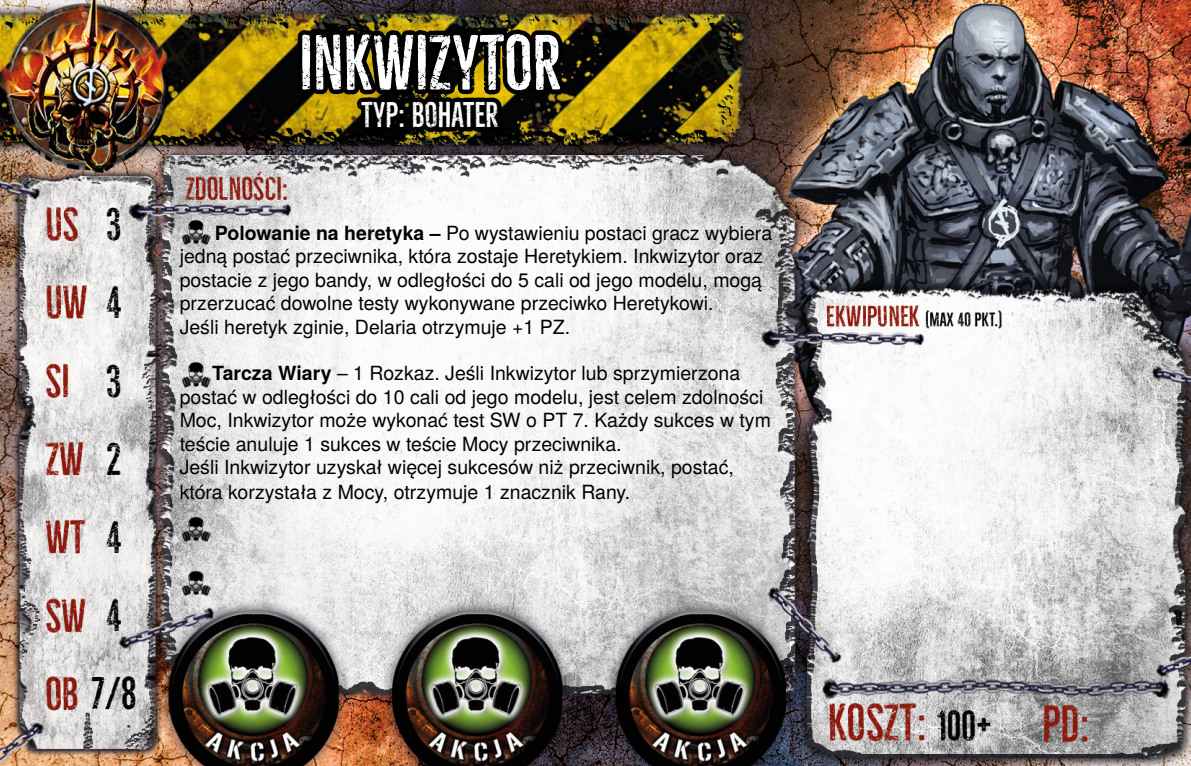
<style>
.page{position:relative;width:1191px;height:766px;background:#fff}
.page>*{position:absolute;margin:0;border:0;box-sizing:border-box;transform-origin:0 0}
.t1{font:72px "Bellfort Rough Demo";color:#fff}
.t2{font:42px/78px "Bellfort Rough Demo";color:#000;text-align:center}
.t3{font:33px "Bellfort Rough Demo";color:#fff}
.t4{font:19.5px/23.7px "Te X Gyre Heros";color:#000}
.s1{font-weight:700}
</style>
<div class="page">
<img style="left:0;top:0;width:1191px;height:765px">
<svg style="left:292px;top:0;width:277px;height:350px"></svg>
<img style="left:181px;top:219px;width:30px;height:25px">
<img style="left:181px;top:362px;width:30px;height:25px">
<img style="left:181px;top:516px;width:30px;height:25px">
<img style="left:181px;top:570px;width:30px;height:25px">
<h2 class="t2" style="left:92px;top:186px;width:46px">3<br>4<br>3<br>2<br>4<br>4<br>7/8</h2>
<h1 class="t1" style="left:298px;top:20px;width:264px">INKWIZYTOR</h1>
<h3 class="t3" style="left:361px;top:95px;width:139px">TYP: BOHATER</h3>
<p class="t4" style="left:180px;top:220px;width:594px;text-indent:35px"><span class="s1">Polowanie na heretyka –</span> Po wystawieniu postaci gracz wybiera jedną postać przeciwnika, która zostaje Heretykiem. Inkwizytor oraz postacie z jego bandy, w odległości do 5 cali od jego modelu, mogą przerzucać dowolne testy wykonywane przeciwko Heretykowi.<br>Jeśli heretyk zginie, Delaria otrzymuje +1 PZ.</p>
<p class="t4" style="left:180px;top:360px;width:593px;text-indent:33px"><span class="s1">Tarcza Wiary</span> – 1 Rozkaz. Jeśli Inkwizytor lub sprzymierzona postać w odległości do 10 cali od jego modelu, jest celem zdolności Moc, Inkwizytor może wykonać test SW o PT 7. Każdy sukces w tym teście anuluje 1 sukces w teście Mocy przeciwnika.<br>Jeśli Inkwizytor uzyskał więcej sukcesów niż przeciwnik, postać, która korzystała z Mocy, otrzymuje 1 znacznik Rany.</p>
</div>
